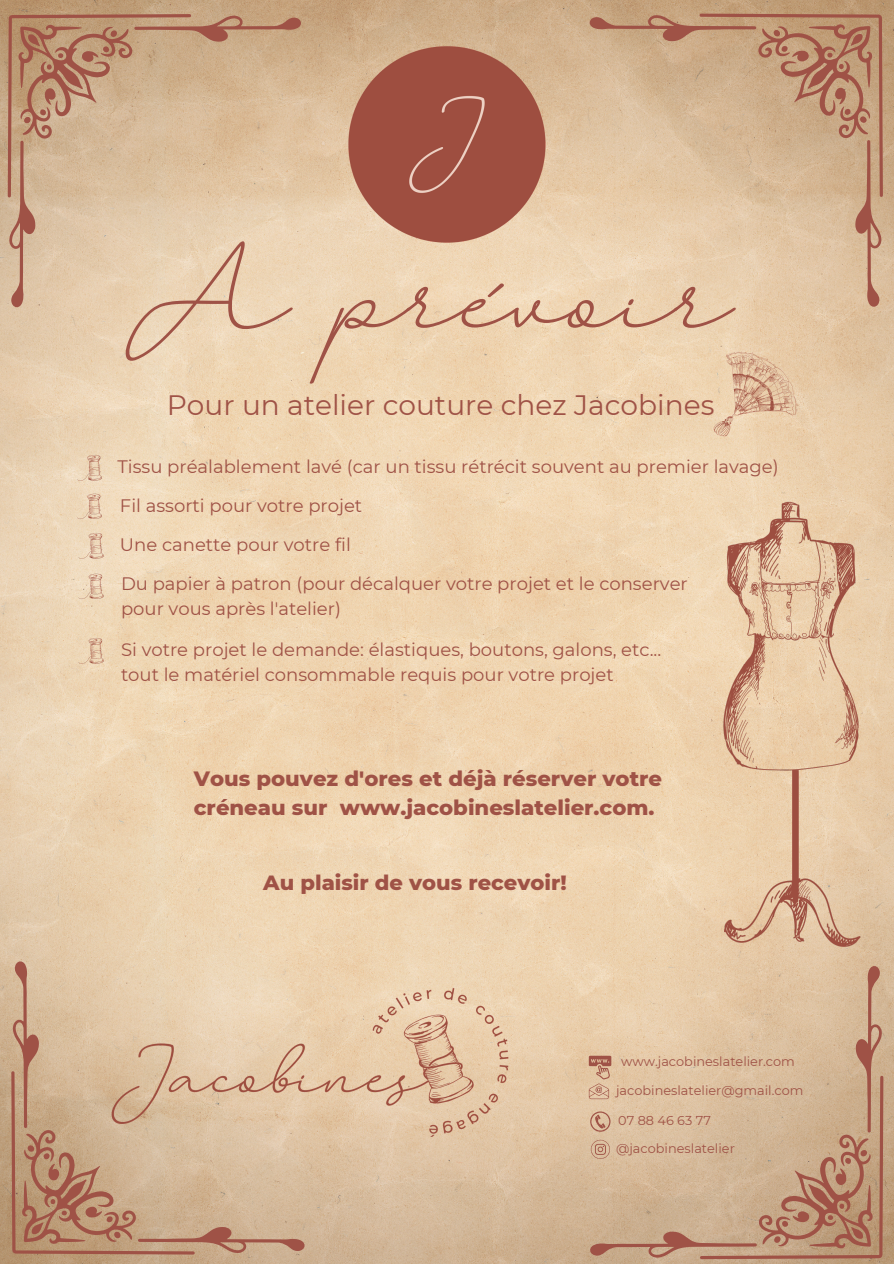
<style>
.page{position:relative;width:894px;height:1264px;background:#fff}
.page>*{position:absolute;margin:0;border:0;box-sizing:border-box;transform-origin:0 0}
.t1{font:55.05px "Larianti";color:#9f5246}
.t2{font:28.05px "Montserrat";color:#9f5246}
.t3{font:800 21.15px "Montserrat";color:#9f5246}
.t4{font:800 21px "Montserrat";color:#9f5246}
.t5{font:18px/24.8px "Montserrat";color:#9f5246}
.t6{font:12.9px "Montserrat";color:#9f5246}
</style>
<div class="page">
<img style="left:0;top:0;width:893px;height:1263px">
<img style="left:298px;top:0;width:298px;height:294px">
<svg style="left:8px;top:14px;width:294px;height:294px;background:#d3b294"></svg>
<img style="left:680px;top:318px;width:151px;height:143px">
<svg style="left:605px;top:987px;width:278px;height:272px;background:#d0b091"></svg>
<svg style="left:11px;top:960px;width:6px;height:294px;background:#b8896f"></svg>
<svg style="left:588px;top:14px;width:294px;height:293px;background:#d5b595"></svg>
<img style="left:569px;top:461px;width:324px;height:526px">
<img style="left:17px;top:854px;width:588px;height:409px">
<img style="left:73px;top:449px;width:33px;height:76px">
<svg style="left:590px;top:1139px;width:19px;height:19px"></svg>
<svg style="left:590px;top:1111px;width:20px;height:20px"></svg>
<svg style="left:588px;top:1055px;width:23px;height:44px"></svg>
<img style="left:75px;top:527px;width:33px;height:38px">
<img style="left:75px;top:567px;width:33px;height:38px">
<img style="left:75px;top:631px;width:33px;height:39px">
<p class="t1" style="left:135px;top:275px;width:592px">A prévoir</p>
<p class="t2" style="left:167px;top:388px;width:549px">Pour un atelier couture chez Jacobines</p>
<p class="t5" style="left:118px;top:454px;width:662px">Tissu préalablement lavé (car un tissu rétrécit souvent au premier lavage)</p>
<p class="t5" style="left:120px;top:492px;width:244px">Fil assorti pour votre projet</p>
<p class="t5" style="left:120px;top:532px;width:232px">Une canette pour votre fil</p>
<p class="t5" style="left:121px;top:571px;width:568px">Du papier à patron (pour décalquer votre projet et le conserver pour vous après l'atelier)</p>
<p class="t5" style="left:121px;top:637px;width:541px">Si votre projet le demande: élastiques, boutons, galons, etc... tout le matériel consommable requis pour votre projet</p>
<p class="t3" style="left:194px;top:765px;width:469px">Vous pouvez d'ores et déjà réserver votre</p>
<p class="t3" style="left:194px;top:794px;width:462px">créneau sur www.jacobineslatelier.com.</p>
<p class="t4" style="left:263px;top:869px;width:305px">Au plaisir de vous recevoir!</p>
<p class="t6" style="left:621px;top:1053px;width:175px">www.jacobineslatelier.com</p>
<p class="t6" style="left:615px;top:1082px;width:189px">jacobineslatelier@gmail.com</p>
<p class="t6" style="left:618px;top:1112px;width:94px">07 88 46 63 77</p>
<p class="t6" style="left:616px;top:1140px;width:120px">@jacobineslatelier</p>
</div>
